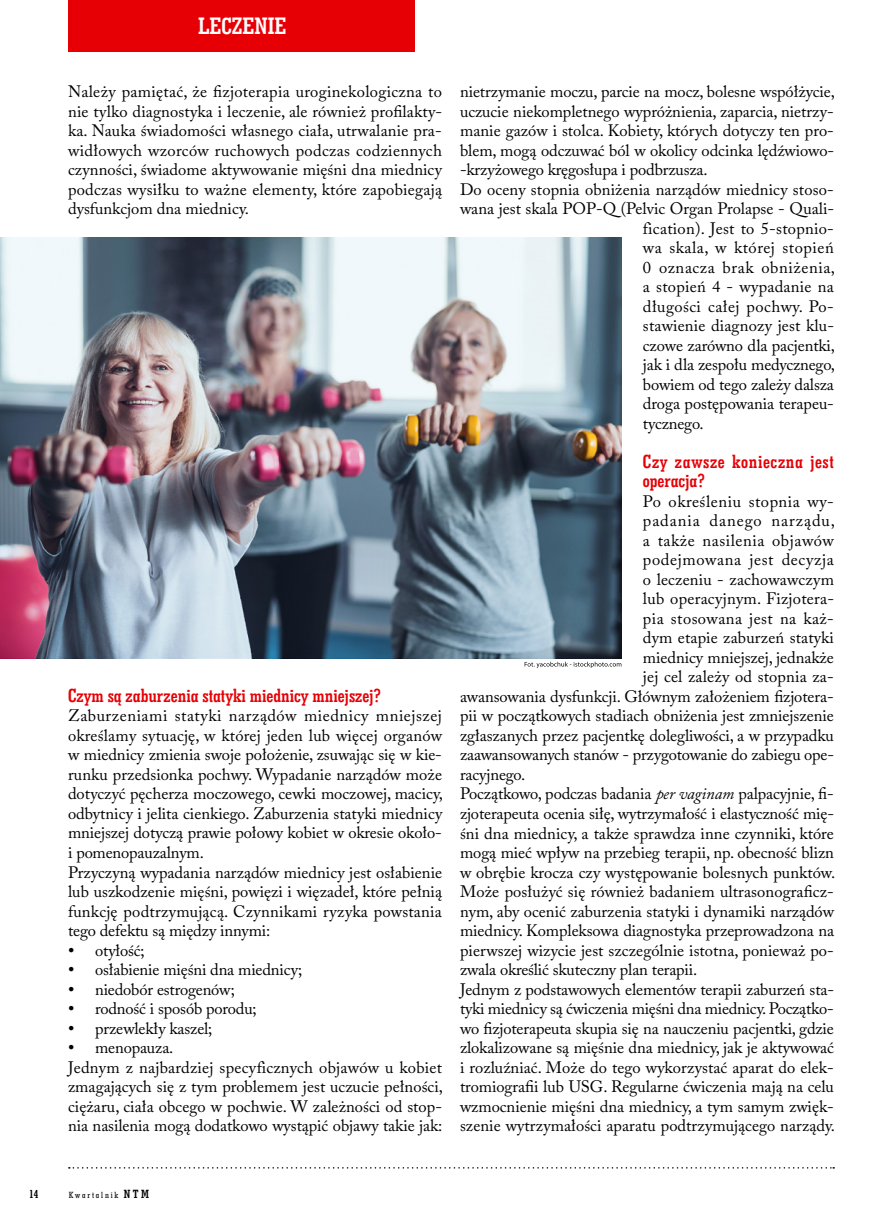
<style>
.page{position:relative;width:885px;height:1225px;background:#fff}
.page>*{position:absolute;margin:0;border:0;box-sizing:border-box;transform-origin:0 0}
.t1{font:24px "Geo Slab 703 Bd Cn EU Normal";color:#fff}
.t2{font:19.5px "Geo Slab 703 Bd Cn EU Normal";color:#e60005}
.t3{font:19.5px/19.5px "Geo Slab 703 Bd Cn EU Normal";letter-spacing:.035em;color:#e60005}
.t4{font:16.5px/19.5px "Adobe Caslon Pro";color:#000}
.t5{font:16.5px "Adobe Caslon Pro";letter-spacing:.035em;color:#000}
.t6{font:16.5px "Adobe Caslon Pro";letter-spacing:.025em;color:#000}
.t7{font:16.5px "Adobe Caslon Pro";letter-spacing:.03em;color:#000}
.t8{font:16.5px "Adobe Caslon Pro";letter-spacing:.04em;color:#000}
.t9{font:16.5px "Adobe Caslon Pro";letter-spacing:.055em;color:#000}
.t10{font:12px "Geo Slab 703 Bd Cn EU Normal";color:#000}
.t11{font:9px "Geo Slab 703 Md Cn EU Normal";letter-spacing:.2em;color:#000}
.s1{font-family:"Times New Roman";font-size:18px}
.s2{font-style:italic}
.s3{font-family:"Geo Slab 703 Bd Cn EU Normal";font-size:12px}
</style>
<div class="page">
<svg style="left:69px;top:1167px;width:765px;height:1px"></svg>
<div style="left:68px;top:0;width:347px;height:51px;background:#e60005"></div>
<img style="left:0;top:238px;width:621px;height:420px">
<svg style="left:524px;top:662px;width:97px;height:6px"></svg>
<h1 class="t1" style="left:198px;top:11px;width:90px">LECZENIE</h1>
<p class="t4" style="left:68px;top:82px;width:375px;text-align:justify">Należy pamiętać, że fizjoterapia uroginekologiczna to nie tylko diagnostyka i leczenie, ale również profilakty&shy;ka. Nauka świadomości własnego ciała, utrwalanie pra&shy;widłowych wzorców ruchowych podczas codziennych czynności, świadome aktywowanie mięśni dna miednicy podczas wysiłku to ważne elementy, które zapobiegają dysfunkcjom dna miednicy.</p>
<p class="t2" style="left:68px;top:683px;width:315px">Czym są zaburzenia statyki miednicy mniejszej?</p>
<p class="t4" style="left:68px;top:706px;width:376px">Zaburzeniami statyki narządów miednicy mniejszej określamy sytuację, w której jeden lub więcej organów w miednicy zmienia swoje położenie, zsuwając się w kie&shy;runku przedsionka pochwy. Wypadanie narządów może dotyczyć pęcherza moczowego, cewki moczowej, macicy, odbytnicy i jelita cienkiego. Zaburzenia statyki miednicy mniejszej dotyczą prawie połowy kobiet w okresie około&shy;i pomenopauzalnym.<br>Przyczyną wypadania narządów miednicy jest osłabienie lub uszkodzenie mięśni, powięzi i więzadeł, które pełnią funkcję podtrzymującą. Czynnikami ryzyka powstania tego defektu są między innymi:</p>
<p class="t4" style="left:68px;top:940px;width:78px"><span class="s1">•</span> otyłość;</p>
<p class="t4" style="left:68px;top:959px;width:236px"><span class="s1">•</span> osłabienie mięśni dna miednicy;</p>
<p class="t4" style="left:68px;top:979px;width:168px"><span class="s1">•</span> niedobór estrogenów;</p>
<p class="t4" style="left:68px;top:998px;width:190px"><span class="s1">•</span> rodność i sposób porodu;</p>
<p class="t4" style="left:68px;top:1018px;width:146px"><span class="s1">•</span> przewlekły kaszel;</p>
<p class="t4" style="left:68px;top:1037px;width:376px"><span class="s1">•</span> menopauza.<br>Jednym z najbardziej specyficznych objawów u kobiet zmagających się z tym problemem jest uczucie pełności, ciężaru, ciała obcego w pochwie. W zależności od stop&shy;nia nasilenia mogą dodatkowo wystąpić objawy takie jak:</p>
<p class="t4" style="left:460px;top:82px;width:376px">nietrzymanie moczu, parcie na mocz, bolesne współżycie,</p>
<p class="t4" style="left:460px;top:101px;width:375px">uczucie niekompletnego wypróżnienia, zaparcia, nietrzy-</p>
<p class="t4" style="left:460px;top:121px;width:375px">manie gazów i stolca. Kobiety, których dotyczy ten pro-</p>
<p class="t4" style="left:460px;top:140px;width:375px">blem, mogą odczuwać ból w okolicy odcinka lędźwiowo-</p>
<p class="t4" style="left:460px;top:160px;width:249px">-krzyżowego kręgosłupa i podbrzusza.</p>
<p class="t4" style="left:460px;top:179px;width:375px">Do oceny stopnia obniżenia narządów miednicy stoso-</p>
<p class="t4" style="left:460px;top:199px;width:375px">wana jest skala POP-Q (Pelvic Organ Prolapse - Quali-</p>
<p class="t4" style="left:643px;top:218px;width:192px">fication). Jest to 5-stopnio-</p>
<p class="t7" style="left:643px;top:238px;width:192px">wa skala, w której stopień</p>
<p class="t5" style="left:643px;top:257px;width:194px">0 oznacza brak obniżenia,</p>
<p class="t4" style="left:643px;top:277px;width:192px">a stopień 4 - wypadanie na</p>
<p class="t6" style="left:643px;top:296px;width:192px">długości całej pochwy. Po-</p>
<p class="t4" style="left:643px;top:316px;width:192px">stawienie diagnozy jest klu-</p>
<p class="t4" style="left:643px;top:335px;width:193px">czowe zarówno dla pacjentki,</p>
<p class="t4" style="left:643px;top:355px;width:193px">jak i dla zespołu medycznego,</p>
<p class="t4" style="left:643px;top:374px;width:192px">bowiem od tego zależy dalsza</p>
<p class="t4" style="left:643px;top:394px;width:192px">droga postępowania terapeu-</p>
<p class="t4" style="left:643px;top:413px;width:62px">tycznego.</p>
<p class="t3" style="left:643px;top:451px;width:192px">Czy zawsze konieczna jest operacja?</p>
<p class="t5" style="left:643px;top:491px;width:192px">Po określeniu stopnia wy-</p>
<p class="t9" style="left:643px;top:511px;width:193px">padania danego narządu,</p>
<p class="t5" style="left:643px;top:530px;width:192px">a także nasilenia objawów</p>
<p class="t8" style="left:643px;top:550px;width:192px">podejmowana jest decyzja</p>
<p class="t4" style="left:643px;top:569px;width:192px">o leczeniu - zachowawczym</p>
<p class="t4" style="left:643px;top:589px;width:192px">lub operacyjnym. Fizjotera-</p>
<p class="t6" style="left:643px;top:608px;width:192px">pia stosowana jest na każ-</p>
<p class="t4" style="left:643px;top:628px;width:192px">dym etapie zaburzeń statyki</p>
<p class="t4" style="left:643px;top:647px;width:192px">miednicy mniejszej, jednakże</p>
<p class="t4" style="left:643px;top:667px;width:192px">jej cel zależy od stopnia za-</p>
<p class="t4" style="left:460px;top:686px;width:375px">awansowania dysfunkcji. Głównym założeniem fizjotera-</p>
<p class="t4" style="left:460px;top:706px;width:375px">pii w początkowych stadiach obniżenia jest zmniejszenie</p>
<p class="t4" style="left:460px;top:725px;width:375px">zgłaszanych przez pacjentkę dolegliwości, a w przypadku</p>
<p class="t4" style="left:460px;top:745px;width:375px">zaawansowanych stanów - przygotowanie do zabiegu ope-</p>
<p class="t4" style="left:460px;top:764px;width:67px">racyjnego.</p>
<p class="t4" style="left:460px;top:784px;width:375px">Początkowo, podczas badania <span class="s2">per vaginam</span> palpacyjnie, fi-</p>
<p class="t4" style="left:460px;top:803px;width:375px">zjoterapeuta ocenia siłę, wytrzymałość i elastyczność mię-</p>
<p class="t4" style="left:460px;top:823px;width:375px">śni dna miednicy, a także sprawdza inne czynniki, które</p>
<p class="t4" style="left:460px;top:842px;width:375px">mogą mieć wpływ na przebieg terapii, np. obecność blizn</p>
<p class="t4" style="left:460px;top:862px;width:377px">w obrębie krocza czy występowanie bolesnych punktów.</p>
<p class="t4" style="left:460px;top:881px;width:375px">Może posłużyć się również badaniem ultrasonograficz-</p>
<p class="t4" style="left:460px;top:901px;width:375px">nym, aby ocenić zaburzenia statyki i dynamiki narządów</p>
<p class="t4" style="left:460px;top:920px;width:375px">miednicy. Kompleksowa diagnostyka przeprowadzona na</p>
<p class="t4" style="left:460px;top:940px;width:375px">pierwszej wizycie jest szczególnie istotna, ponieważ po-</p>
<p class="t4" style="left:460px;top:959px;width:239px">zwala określić skuteczny plan terapii.</p>
<p class="t4" style="left:460px;top:979px;width:375px">Jednym z podstawowych elementów terapii zaburzeń sta-</p>
<p class="t4" style="left:460px;top:998px;width:375px">tyki miednicy są ćwiczenia mięśni dna miednicy. Początko-</p>
<p class="t4" style="left:460px;top:1018px;width:375px">wo fizjoterapeuta skupia się na nauczeniu pacjentki, gdzie</p>
<p class="t4" style="left:460px;top:1037px;width:375px">zlokalizowane są mięśnie dna miednicy, jak je aktywować</p>
<p class="t4" style="left:460px;top:1057px;width:375px">i rozluźniać. Może do tego wykorzystać aparat do elek-</p>
<p class="t4" style="left:460px;top:1076px;width:375px">tromiografii lub USG. Regularne ćwiczenia mają na celu</p>
<p class="t4" style="left:460px;top:1096px;width:375px">wzmocnienie mięśni dna miednicy, a tym samym zwięk-</p>
<p class="t4" style="left:460px;top:1115px;width:376px">szenie wytrzymałości aparatu podtrzymującego narządy.</p>
<p class="t10" style="left:29px;top:1186px;width:11px">14</p>
<p class="t11" style="left:69px;top:1189px;width:82px">Kwartalnik <span class="s3">NTM</span></p>
</div>
